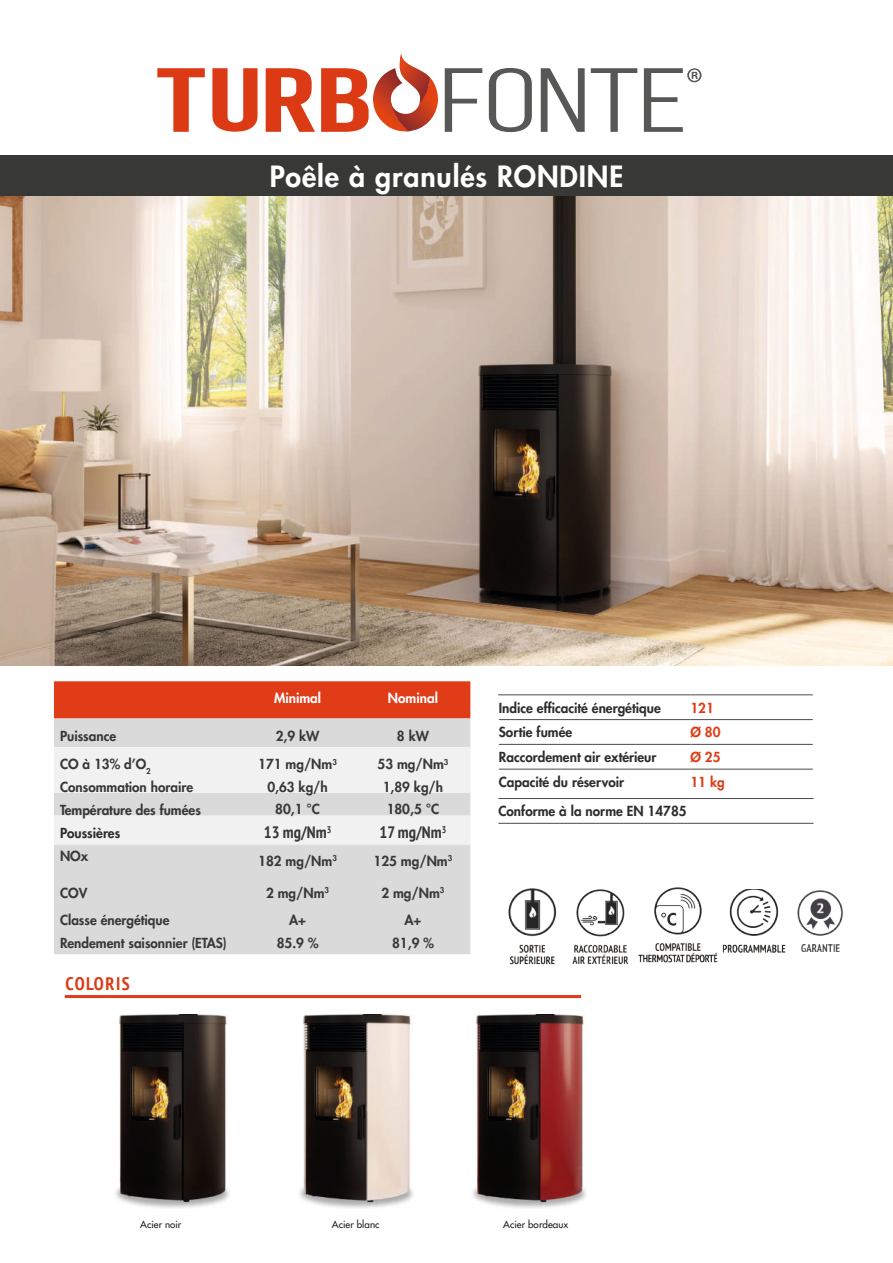
<style>
.page{position:relative;width:893px;height:1263px;background:#fff}
.page>*{position:absolute;margin:0;border:0;box-sizing:border-box;transform-origin:0 0}
.t1{font:800 28.5px "Futura LT";letter-spacing:.03em;color:#fff}
.t2{font:700 condensed 18.15px "PT Sans";letter-spacing:.08em;color:#dd3b17}
.t3{font:700 condensed 16.5px "PT Sans";color:#383837}
.t4{font:800 13.5px "Futura LT";color:#383837}
.t5{font:800 13.5px "Futura LT";color:#2e2d2c}
.t6{font:800 13.5px "Futura LT";color:#fff}
.t7{font:800 13.5px "Futura LT";color:#df3c17}
.t8{font:9.75px "Futura LT";letter-spacing:.005em;color:#1d1d1b}
</style>
<div class="page">
<img style="left:0;top:196px;width:893px;height:469px">
<div style="left:0;top:155px;width:893px;height:41px;background:#383837"></div>
<hr style="left:65px;top:995px;width:516px;height:3px;background:#df3c17">
<svg style="left:445px;top:68px;width:37px;height:64px"></svg>
<svg style="left:489px;top:68px;width:43px;height:64px"></svg>
<svg style="left:541px;top:68px;width:44px;height:64px"></svg>
<svg style="left:591px;top:68px;width:46px;height:64px"></svg>
<svg style="left:157px;top:68px;width:48px;height:64px"></svg>
<svg style="left:212px;top:68px;width:46px;height:64px"></svg>
<svg style="left:266px;top:68px;width:49px;height:64px"></svg>
<svg style="left:644px;top:68px;width:57px;height:64px"></svg>
<svg style="left:321px;top:54px;width:117px;height:78px"></svg>
<img style="left:797px;top:890px;width:46px;height:61px">
<img style="left:115px;top:1014px;width:115px;height:195px">
<img style="left:299px;top:1014px;width:115px;height:195px">
<img style="left:472px;top:1014px;width:115px;height:195px">
<img style="left:722px;top:889px;width:64px;height:64px">
<img style="left:638px;top:887px;width:80px;height:76px">
<img style="left:572px;top:889px;width:56px;height:76px">
<img style="left:508px;top:888px;width:49px;height:77px">
<div style="left:54px;top:681px;width:416px;height:37px;background:#df3c17"></div>
<div style="left:54px;top:718px;width:416px;height:236px;background:#dadada"></div>
<svg style="left:54px;top:747px;width:416px;height:97px"></svg>
<hr style="left:498px;top:694px;width:192px;height:1px;background:#4b4b4a">
<hr style="left:690px;top:694px;width:123px;height:1px;background:#4b4b4a">
<svg style="left:498px;top:695px;width:315px;height:128px"></svg>
<hr style="left:498px;top:798px;width:315px;height:1px;background:#4b4b4a">
<hr style="left:498px;top:823px;width:315px;height:1px;background:#4b4b4a">
<h1 class="t1" style="left:270px;top:157px;width:355px">Poêle à granulés RONDINE</h1>
<p class="t6" style="left:274px;top:689px;width:49px">Minimal</p>
<p class="t6" style="left:388px;top:689px;width:52px">Nominal</p>
<p class="t4" style="left:60px;top:726px;width:58px">Puissance</p>
<p class="t4" style="left:276px;top:726px;width:45px">2,9 kW</p>
<p class="t4" style="left:397px;top:726px;width:33px">8 kW</p>
<p class="t4" style="left:60px;top:755px;width:92px">CO à 13% d’O<sub>2</sub></p>
<p class="t4" style="left:258px;top:755px;width:80px">171 mg/Nm<sup>3</sup></p>
<p class="t4" style="left:378px;top:755px;width:72px">53 mg/Nm<sup>3</sup></p>
<p class="t4" style="left:60px;top:778px;width:135px">Consommation horaire</p>
<p class="t4" style="left:267px;top:778px;width:62px">0,63 kg/h</p>
<p class="t4" style="left:383px;top:778px;width:62px">1,89 kg/h</p>
<p class="t4" style="left:60px;top:801px;width:142px">Température des fumées</p>
<p class="t4" style="left:275px;top:800px;width:46px">80,1 °C</p>
<p class="t4" style="left:387px;top:800px;width:54px">180,5 °C</p>
<p class="t5" style="left:60px;top:824px;width:62px">Poussières</p>
<p class="t3" style="left:264px;top:822px;width:69px">13 mg/Nm<sup>3</sup></p>
<p class="t3" style="left:379px;top:822px;width:68px">17 mg/Nm<sup>3</sup></p>
<p class="t4" style="left:60px;top:847px;width:30px">NOx</p>
<p class="t4" style="left:258px;top:852px;width:80px">182 mg/Nm<sup>3</sup></p>
<p class="t4" style="left:374px;top:852px;width:80px">125 mg/Nm<sup>3</sup></p>
<p class="t4" style="left:60px;top:884px;width:29px">COV</p>
<p class="t4" style="left:266px;top:884px;width:65px">2 mg/Nm<sup>3</sup></p>
<p class="t4" style="left:381px;top:884px;width:65px">2 mg/Nm<sup>3</sup></p>
<p class="t4" style="left:60px;top:911px;width:111px">Classe énergétique</p>
<p class="t4" style="left:289px;top:911px;width:18px">A+</p>
<p class="t4" style="left:404px;top:911px;width:18px">A+</p>
<p class="t4" style="left:60px;top:934px;width:168px">Rendement saisonnier (ETAS)</p>
<p class="t4" style="left:277px;top:934px;width:43px">85.9 %</p>
<p class="t4" style="left:392px;top:934px;width:43px">81,9 %</p>
<h2 class="t2" style="left:66px;top:972px;width:66px">COLORIS</h2>
<p class="t5" style="left:499px;top:699px;width:163px">Indice efficacité énergétique</p>
<p class="t7" style="left:690px;top:699px;width:25px">121</p>
<p class="t5" style="left:499px;top:723px;width:75px">Sortie fumée</p>
<p class="t7" style="left:690px;top:723px;width:32px">Ø 80</p>
<p class="t5" style="left:499px;top:748px;width:159px">Raccordement air extérieur</p>
<p class="t7" style="left:690px;top:748px;width:32px">Ø 25</p>
<p class="t5" style="left:499px;top:773px;width:127px">Capacité du réservoir</p>
<p class="t7" style="left:690px;top:773px;width:36px">11 kg</p>
<p class="t5" style="left:498px;top:802px;width:190px">Conforme à la norme EN 14785</p>
<p class="t8" style="left:140px;top:1218px;width:43px">Acier noir</p>
<p class="t8" style="left:332px;top:1218px;width:49px">Acier blanc</p>
<p class="t8" style="left:503px;top:1218px;width:67px">Acier bordeaux</p>
</div>
